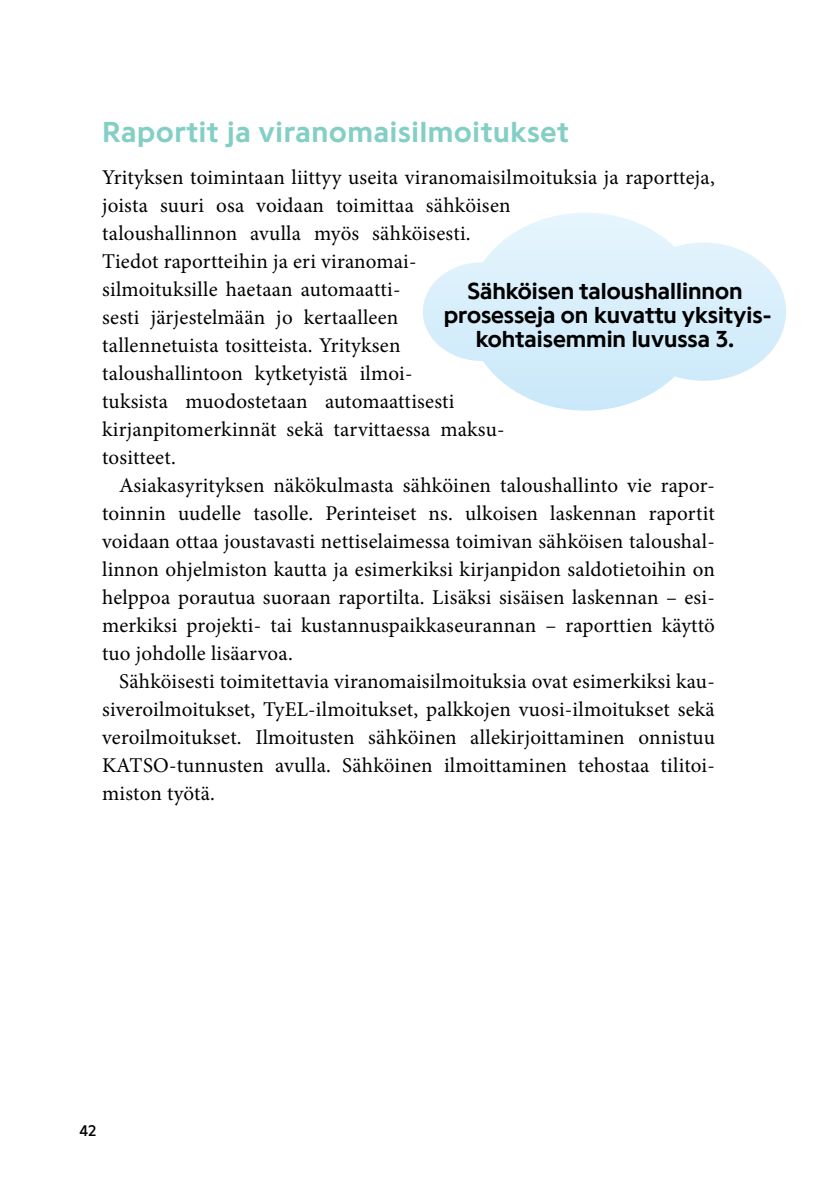
<style>
.page{position:relative;width:840px;height:1191px;background:#fff}
.page>*{position:absolute;margin:0;border:0;box-sizing:border-box;transform-origin:0 0}
.t1{font:700 30px "Programme";letter-spacing:.025em;color:#84cfc5}
.t2{font:700 24px/24px "Programme";color:#000;text-align:center}
.t3{font:21px/28px "Minion Pro";letter-spacing:.01em;color:#000;text-align:justify}
.t4{font:16px "Programme";color:#000}
</style>
<div class="page">
<svg style="left:423px;top:213px;width:362px;height:198px"></svg>
<h1 class="t1" style="left:102px;top:113px;width:468px">Raportit ja viranomaisilmoitukset</h1>
<p class="t3" style="left:102px;top:163px;width:613px;text-align:left">Yrityksen toimintaan liittyy useita viranomaisilmoituksia ja raportteja, joista suuri osa voidaan toimittaa sähköisen<br>taloushallinnon avulla myös sähköisesti.<br>Tiedot raportteihin ja eri viranomai-<br>silmoituksille haetaan automaatti-<br>sesti järjestelmään jo kertaalleen<br>tallennetuista tositteista. Yrityksen<br>taloushallintoon kytketyistä ilmoi-<br>tuksista muodostetaan automaattisesti<br>kirjanpitomerkinnät sekä tarvittaessa maksu-<br>tositteet.</p>
<p class="t3" style="left:102px;top:471px;width:614px;text-indent:17px">Asiakasyrityksen näkökulmasta sähköinen taloushallinto vie rapor&shy;toinnin uudelle tasolle. Perinteiset ns. ulkoisen laskennan raportit voidaan ottaa joustavasti nettiselaimessa toimivan sähköisen taloushal&shy;linnon ohjelmiston kautta ja esimerkiksi kirjanpidon saldotietoihin on helppoa porautua suoraan raportilta. Lisäksi sisäisen laskennan – esi&shy;merkiksi projekti- tai kustannuspaikkaseurannan – raporttien käyttö tuo johdolle lisäarvoa.</p>
<p class="t3" style="left:102px;top:667px;width:614px;text-indent:17px">Sähköisesti toimitettavia viranomaisilmoituksia ovat esimerkiksi kau&shy;siveroilmoitukset, TyEL-ilmoitukset, palkkojen vuosi-ilmoitukset sekä veroilmoitukset. Ilmoitusten sähköinen allekirjoittaminen onnistuu KATSO-tunnusten avulla. Sähköinen ilmoittaminen tehostaa tilitoi&shy;miston työtä.</p>
<p class="t2" style="left:443px;top:278px;width:329px">Sähköisen taloushallinnon prosesseja on kuvattu yksityis&shy;kohtaisemmin luvussa 3.</p>
<p class="t4" style="left:79px;top:1121px;width:19px">42</p>
</div>
